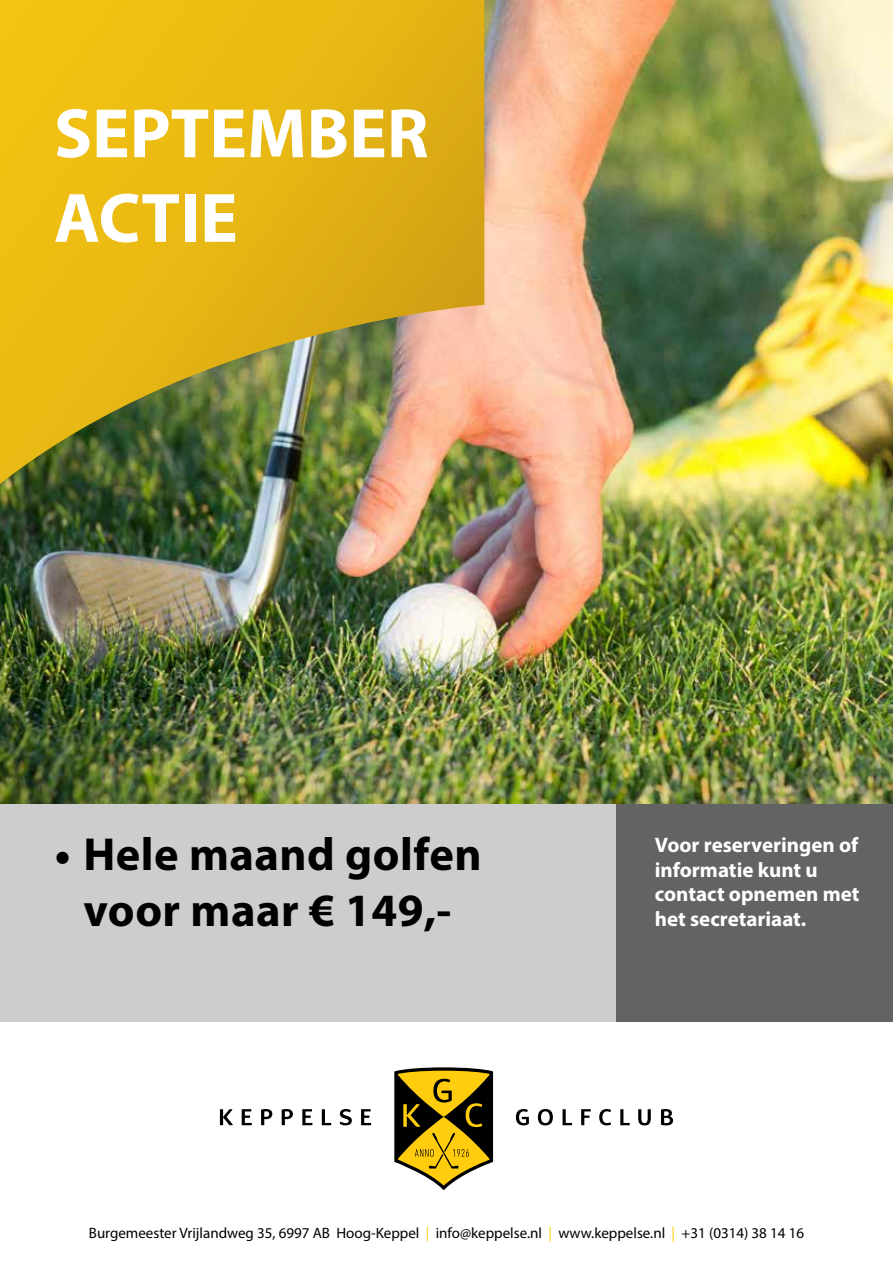
<style>
.page{position:relative;width:893px;height:1263px;background:#fff}
.page>*{position:absolute;margin:0;border:0;box-sizing:border-box;transform-origin:0 0}
.t1{font:700 70.5px/84.6px "Myriad Pro";color:#fff}
.t2{font:700 46.5px/55.8px "Myriad Pro";letter-spacing:.01em;color:#000;text-align:center}
.t3{font:700 21px/24.3px "Myriad Pro";color:#fff}
.t4{font:15px "Myriad Pro";color:#000}
.s1{color:#ffcd0d}
</style>
<div class="page">
<img style="left:0;top:0;width:893px;height:804px">
<div style="left:0;top:804px;width:893px;height:217px;background:#cdcdcd"></div>
<div style="left:617px;top:804px;width:276px;height:217px;background:#646363"></div>
<svg style="left:0;top:0;width:484px;height:484px;background:#d0ab23"></svg>
<svg style="left:220px;top:1109px;width:151px;height:16px"></svg>
<svg style="left:516px;top:1109px;width:157px;height:16px"></svg>
<svg style="left:394px;top:1067px;width:100px;height:124px"></svg>
<h1 class="t1" style="left:54px;top:89px;width:376px">SEPTEMBER<br>ACTIE</h1>
<h2 class="t2" style="left:55px;top:825px;width:428px">• Hele maand golfen voor maar € 149,-</h2>
<h3 class="t3" style="left:655px;top:832px;width:206px">Voor reserveringen of informatie kunt u contact opnemen met het secretariaat.</h3>
<p class="t4" style="left:89px;top:1223px;width:717px">Burgemeester Vrijlandweg 35, 6997 AB Hoog-Keppel <span class="s1">|</span> info@keppelse.nl <span class="s1">|</span> www.keppelse.nl <span class="s1">|</span> +31 (0314) 38 14 16</p>
</div>
